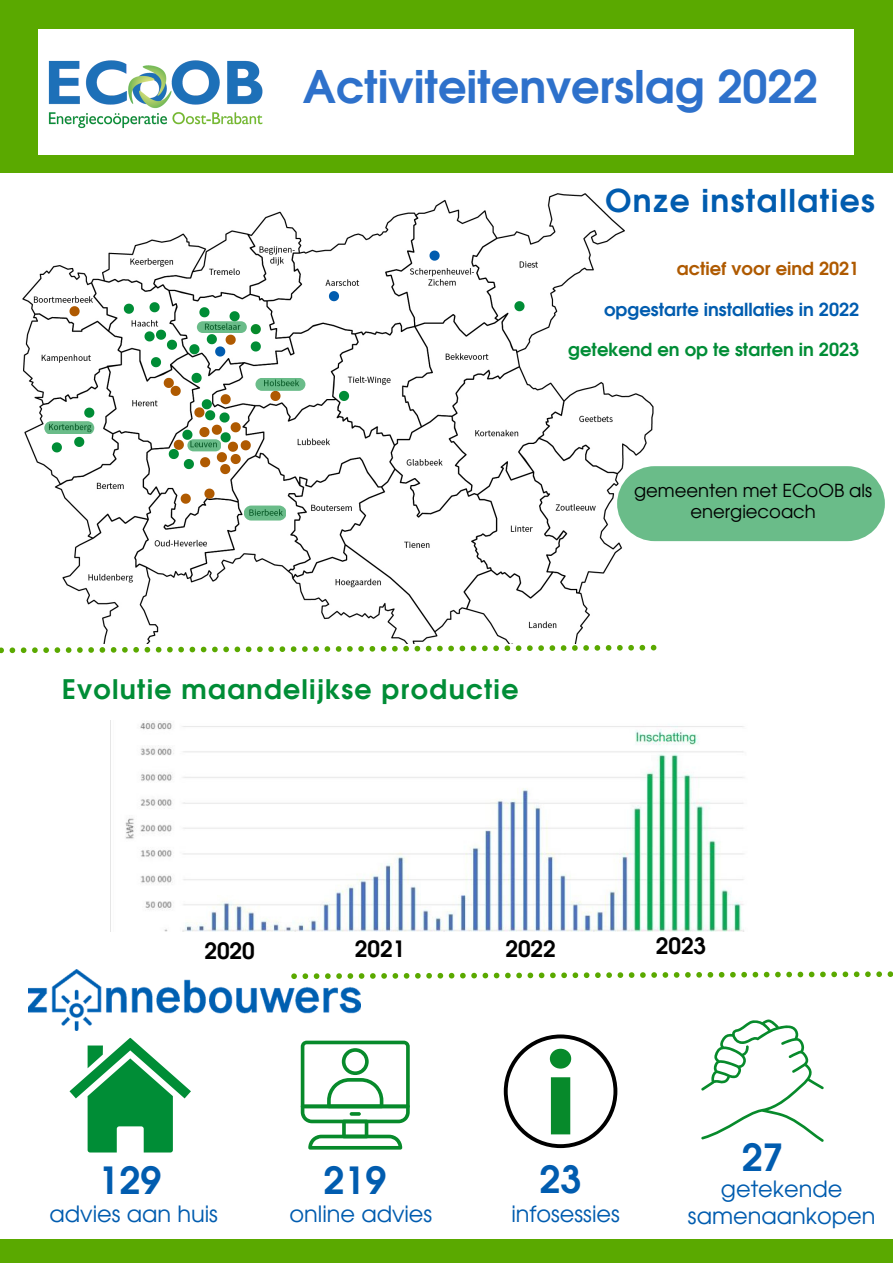
<style>
.page{position:relative;width:893px;height:1264px;background:#fff}
.page>*{position:absolute;margin:0;border:0;box-sizing:border-box;transform-origin:0 0}
.t1{font:700 45px "Evolventa";color:#2e71cb}
.t2{font:700 37.5px "Evolventa";color:#015caf}
.t3{font:700 31.5px "Evolventa";letter-spacing:.045em;color:#015caf}
.t4{font:700 27px "Evolventa";letter-spacing:.045em;color:#008d36}
.t5{font:22.5px/27px "Evolventa";color:#015caf;text-align:center}
.t6{font:700 22.5px "Evolventa";color:#000}
.t7{font:18px/21.3px "Evolventa";color:#000;text-align:center}
.t8{font:700 18px "Evolventa";color:#015caf}
.t9{font:700 18px "Evolventa";color:#008d36}
.t10{font:700 18px "Evolventa";color:#af5a01}
</style>
<div class="page">
<div style="left:0;top:0;width:892px;height:1262px;background:#5aa900"></div>
<div style="left:0;top:173px;width:892px;height:1067px;background:#fff"></div>
<div style="left:38px;top:29px;width:815px;height:125px;background:#fff"></div>
<img style="left:48px;top:60px;width:215px;height:69px">
<img style="left:12px;top:194px;width:642px;height:460px">
<svg style="left:329px;top:291px;width:10px;height:10px"></svg>
<svg style="left:429px;top:250px;width:10px;height:11px"></svg>
<div style="left:0;top:1239px;width:892px;height:23px;background:#5aa900"></div>
<img style="left:125px;top:721px;width:619px;height:211px">
<svg style="left:360px;top:971px;width:532px;height:8px"></svg>
<img style="left:28px;top:969px;width:332px;height:61px">
<svg style="left:301px;top:1040px;width:108px;height:109px"></svg>
<svg style="left:69px;top:1037px;width:122px;height:115px"></svg>
<svg style="left:701px;top:1019px;width:122px;height:122px"></svg>
<div style="left:503px;top:1034px;width:114px;height:114px;border:4px solid #000;border-radius:50%"></div>
<svg style="left:550px;top:1048px;width:21px;height:86px;background:#3aa257"></svg>
<div style="left:58px;top:645px;width:752px;height:75px;background:#fff"></div>
<svg style="left:0;top:645px;width:656px;height:8px"></svg>
<svg style="left:514px;top:301px;width:10px;height:10px"></svg>
<svg style="left:181px;top:493px;width:10px;height:10px"></svg>
<svg style="left:204px;top:488px;width:10px;height:10px"></svg>
<svg style="left:270px;top:391px;width:10px;height:10px"></svg>
<svg style="left:69px;top:306px;width:11px;height:10px"></svg>
<svg style="left:339px;top:391px;width:10px;height:10px"></svg>
<svg style="left:151px;top:357px;width:10px;height:10px"></svg>
<svg style="left:149px;top:302px;width:11px;height:10px"></svg>
<svg style="left:124px;top:304px;width:10px;height:10px"></svg>
<svg style="left:617px;top:466px;width:267px;height:75px;background:#72bf8f"></svg>
<svg style="left:255px;top:378px;width:50px;height:12px"></svg>
<svg style="left:164px;top:373px;width:87px;height:101px"></svg>
<svg style="left:244px;top:505px;width:41px;height:15px"></svg>
<svg style="left:189px;top:307px;width:72px;height:49px"></svg>
<svg style="left:44px;top:407px;width:50px;height:45px"></svg>
<svg style="left:144px;top:329px;width:33px;height:21px"></svg>
<h1 class="t1" style="left:303px;top:67px;width:516px">Activiteitenverslag 2022</h1>
<h3 class="t3" style="left:605px;top:187px;width:271px">Onze installaties</h3>
<p class="t10" style="left:676px;top:261px;width:184px">actief voor eind 2021</p>
<p class="t8" style="left:604px;top:301px;width:257px">opgestarte installaties in 2022</p>
<p class="t9" style="left:568px;top:341px;width:292px">getekend en op te starten in 2023</p>
<p class="t4" style="left:62px;top:677px;width:458px">Evolutie maandelijkse productie</p>
<p class="t7" style="left:634px;top:481px;width:239px">gemeenten met ECoOB als energiecoach</p>
<p class="t6" style="left:204px;top:940px;width:52px">2020</p>
<p class="t6" style="left:355px;top:939px;width:52px">2021</p>
<p class="t6" style="left:505px;top:939px;width:52px">2022</p>
<p class="t6" style="left:655px;top:935px;width:52px">2023</p>
<h2 class="t2" style="left:99px;top:1163px;width:64px">129</h2>
<h2 class="t2" style="left:323px;top:1163px;width:64px">219</h2>
<p class="t5" style="left:50px;top:1202px;width:170px">advies aan huis</p>
<p class="t5" style="left:289px;top:1202px;width:144px">online advies</p>
<h2 class="t2" style="left:539px;top:1163px;width:43px">23</h2>
<p class="t5" style="left:511px;top:1202px;width:110px">infosessies</p>
<h2 class="t2" style="left:741px;top:1141px;width:43px">27</h2>
<p class="t5" style="left:688px;top:1176px;width:189px">getekende samenaankopen</p>
</div>
